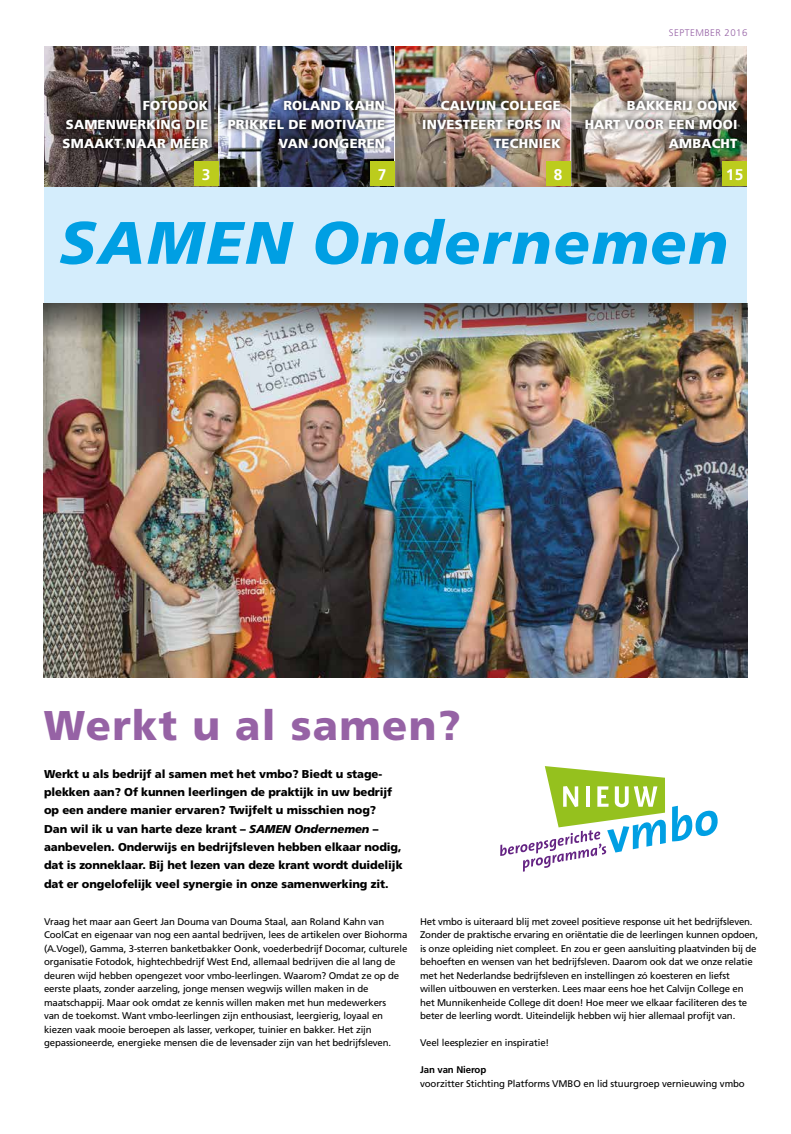
<style>
.page{position:relative;width:791px;height:1134px;background:#fff}
.page>*{position:absolute;margin:0;border:0;box-sizing:border-box;transform-origin:0 0}
.t1{font:italic 900 59.8px "Frutiger";letter-spacing:.03em;color:#009fe3}
.t2{font:900 41.5px "Frutiger";letter-spacing:.03em;color:#9662a5}
.t3{font:700 15.4px "Frutiger";color:#fff}
.t4{font:900 13px/19.1px "Frutiger";letter-spacing:.015em;color:#fff;text-align:right}
.t5{font:900 11.4px/18.3px "Frutiger";letter-spacing:-.01em;color:#000}
.t6{font:9.6px/13.5px "Frutiger";letter-spacing:-.015em;color:#000}
.t7{font:300 9.6px "Frutiger";letter-spacing:.05em;color:#9662a5}
.t8{font:700 9.6px "Frutiger";letter-spacing:-.01em;color:#000}
.s1{font-style:italic}
</style>
<div class="page">
<div style="left:44px;top:186px;width:703px;height:117px;background:#d4edfc"></div>
<img style="left:44px;top:338px;width:703px;height:340px">
<svg style="left:672px;top:806px;width:46px;height:35px"></svg>
<svg style="left:500px;top:766px;width:166px;height:106px"></svg>
<img style="left:44px;top:46px;width:703px;height:140px">
<img style="left:44px;top:303px;width:703px;height:35px">
<img style="left:579px;top:95px;width:164px;height:59px">
<img style="left:417px;top:95px;width:149px;height:59px">
<img style="left:223px;top:95px;width:167px;height:59px">
<img style="left:58px;top:95px;width:155px;height:59px">
<hr style="left:219px;top:43px;width:1px;height:143px;background:#fff">
<hr style="left:394px;top:43px;width:1px;height:143px;background:#fff">
<hr style="left:570px;top:43px;width:1px;height:143px;background:#fff">
<div style="left:194px;top:162px;width:24px;height:24px;background:#bccc1d"></div>
<div style="left:370px;top:162px;width:24px;height:24px;background:#bccc1d"></div>
<div style="left:546px;top:162px;width:24px;height:24px;background:#bccc1d"></div>
<div style="left:722px;top:162px;width:25px;height:24px;background:#bccc1d"></div>
<h3 class="t4" style="left:63px;top:96px;width:147px;text-align:justify;text-indent:80px">FOTODOK SAMENWERKING DIE SMAAKT NAAR MÉÉR</h3>
<h3 class="t4" style="left:228px;top:96px;width:159px">ROLAND KAHN<br>PRIKKEL DE MOTIVATIE<br>VAN JONGEREN</h3>
<p class="t7" style="left:669px;top:27px;width:80px">SEPTEMBER 2016</p>
<h3 class="t4" style="left:422px;top:96px;width:140px">CALVIJN COLLEGE<br>INVESTEERT FORS IN<br>TECHNIEK</h3>
<h3 class="t4" style="left:585px;top:96px;width:154px">BAKKERIJ OONK<br>HART VOOR EEN MOOI<br>AMBACHT</h3>
<h3 class="t3" style="left:202px;top:166px;width:10px">3</h3>
<h3 class="t3" style="left:378px;top:166px;width:10px">7</h3>
<h3 class="t3" style="left:554px;top:166px;width:10px">8</h3>
<h3 class="t3" style="left:726px;top:166px;width:19px">15</h3>
<h1 class="t1" style="left:59px;top:207px;width:671px">SAMEN Ondernemen</h1>
<h2 class="t2" style="left:44px;top:700px;width:418px">Werkt u al samen?</h2>
<p class="t5" style="left:44px;top:764px;width:360px">Werkt u als bedrijf al samen met het vmbo? Biedt u stage&shy;plekken aan? Of kunnen leerlingen de praktijk in uw bedrijf op een andere manier ervaren? Twijfelt u misschien nog?<br>Dan wil ik u van harte deze krant – <span class="s1">SAMEN Ondernemen</span> – aanbevelen. Onderwijs en bedrijfsleven hebben elkaar nodig, dat is zonneklaar. Bij het lezen van deze krant wordt duidelijk dat er ongelofelijk veel synergie in onze samenwerking zit.</p>
<p class="t6" style="left:44px;top:914px;width:365px">Vraag het maar aan Geert Jan Douma van Douma Staal, aan Roland Kahn van CoolCat en eigenaar van nog een aantal bedrijven, lees de artikelen over Biohorma (A.Vogel), Gamma, 3-sterren banketbakker Oonk, voederbedrijf Docomar, culturele organisatie Fotodok, hightechbedrijf West End, allemaal bedrijven die al lang de deuren wijd hebben opengezet voor vmbo-leerlingen. Waarom? Omdat ze op de eerste plaats, zonder aarzeling, jonge mensen wegwijs willen maken in de maatschappij. Maar ook omdat ze kennis willen maken met hun medewerkers<br>van de toekomst. Want vmbo-leerlingen zijn enthousiast, leergierig, loyaal en kiezen vaak mooie beroepen als lasser, verkoper, tuinier en bakker. Het zijn gepassioneerde, energieke mensen die de levensader zijn van het bedrijfsleven.</p>
<p class="t6" style="left:420px;top:914px;width:339px">Het vmbo is uiteraard blij met zoveel positieve response uit het bedrijfsleven.<br>Zonder de praktische ervaring en oriëntatie die de leerlingen kunnen opdoen, is onze opleiding niet compleet. En zou er geen aansluiting plaatvinden bij de behoeften en wensen van het bedrijfsleven. Daarom ook dat we onze relatie met het Nederlandse bedrijfsleven en instellingen zó koesteren en liefst willen uitbouwen en versterken. Lees maar eens hoe het Calvijn College en het Munnikenheide College dit doen! Hoe meer we elkaar faciliteren des te beter de leerling wordt. Uiteindelijk hebben wij hier allemaal profijt van.</p>
<p class="t6" style="left:420px;top:1036px;width:131px">Veel leesplezier en inspiratie!</p>
<p class="t8" style="left:420px;top:1064px;width:68px">Jan van Nierop</p>
<p class="t6" style="left:420px;top:1077px;width:326px">voorzitter Stichting Platforms VMBO en lid stuurgroep vernieuwing vmbo</p>
</div>
